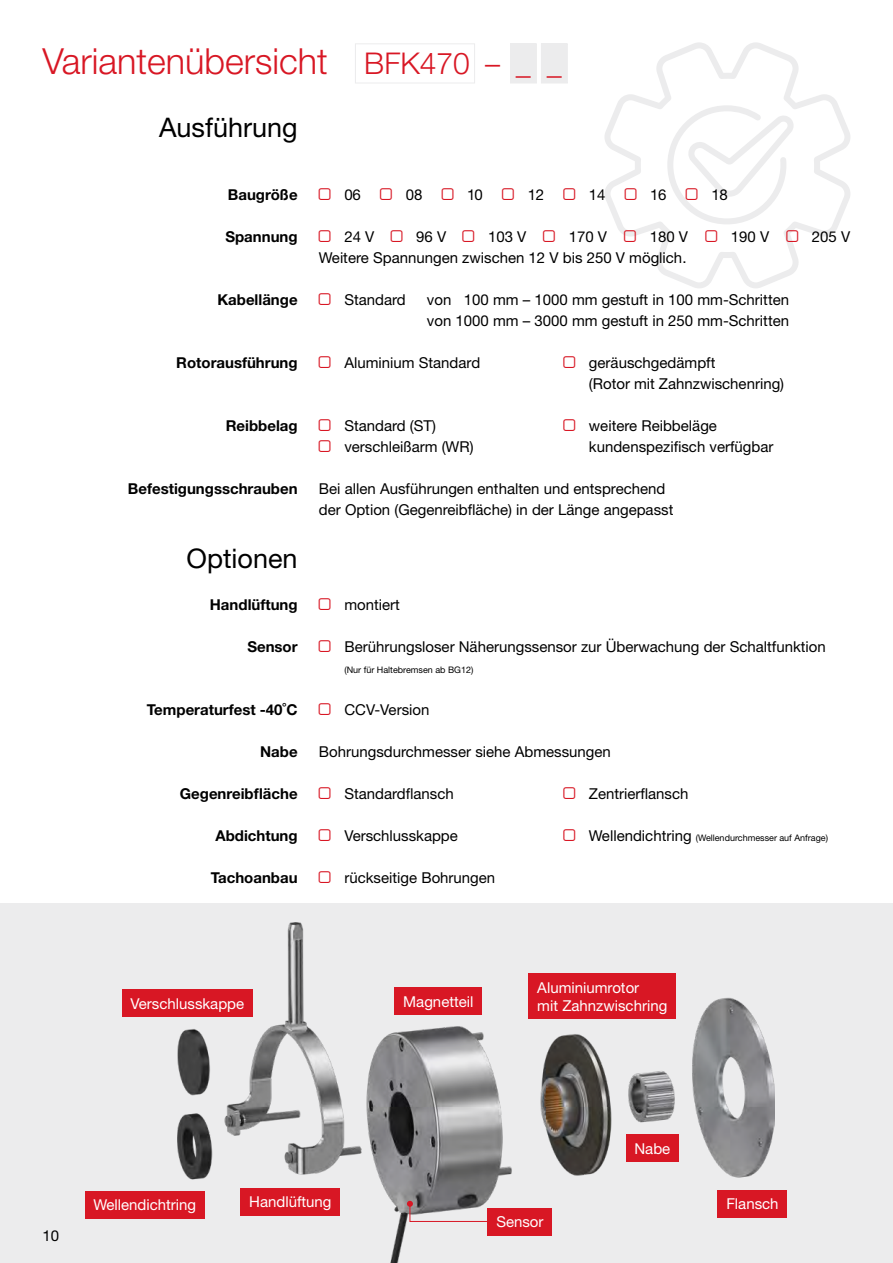
<style>
.page{position:relative;width:893px;height:1263px;background:#fff}
.page>*{position:absolute;margin:0;border:0;box-sizing:border-box;transform-origin:0 0}
.t1{font:300 36px "Helvetica Neue LT Pro";color:#d81724}
.t2{font:27px "Helvetica Neue LT Pro";color:#000}
.t3{font:15px/21px "Helvetica Neue LT Pro";color:#000}
.t4{font:700 15px "Helvetica Neue LT Pro";color:#000}
.t5{font:15px/18px "Helvetica Neue LT Pro";color:#fff}
.t6{font:9px "Helvetica Neue LT Pro";color:#000}
.s1{font-size:30px}
.s2{font-size:15px}
</style>
<div class="page">
<div style="left:0;top:904px;width:893px;height:359px;background:#ececed"></div>
<img style="left:177px;top:923px;width:598px;height:340px">
<svg style="left:605px;top:42px;width:245px;height:246px"></svg>
<div style="left:355px;top:43px;width:120px;height:40px;border:1px solid #ececed"></div>
<div style="left:510px;top:44px;width:26px;height:39px;background:#ececed"></div>
<div style="left:510px;top:43px;width:27px;height:40px;border:1px solid #ececed"></div>
<div style="left:541px;top:44px;width:26px;height:39px;background:#ececed"></div>
<div style="left:541px;top:43px;width:27px;height:40px;border:1px solid #ececed"></div>
<div style="left:122px;top:989px;width:131px;height:28px;background:#d81724"></div>
<div style="left:85px;top:1191px;width:120px;height:28px;background:#d81724"></div>
<div style="left:241px;top:1188px;width:99px;height:28px;background:#d81724"></div>
<div style="left:395px;top:987px;width:87px;height:28px;background:#d81724"></div>
<svg style="left:407px;top:1201px;width:118px;height:21px"></svg>
<div style="left:488px;top:1208px;width:64px;height:28px;background:#d81724"></div>
<div style="left:626px;top:1134px;width:53px;height:28px;background:#d81724"></div>
<div style="left:529px;top:973px;width:147px;height:28px;background:#d81724"></div>
<div style="left:529px;top:991px;width:147px;height:28px;background:#d81724"></div>
<div style="left:718px;top:1190px;width:69px;height:28px;background:#d81724"></div>
<svg style="left:625px;top:188px;width:11px;height:12px"></svg>
<svg style="left:686px;top:188px;width:12px;height:12px"></svg>
<svg style="left:624px;top:230px;width:12px;height:12px"></svg>
<svg style="left:705px;top:230px;width:12px;height:12px"></svg>
<svg style="left:786px;top:230px;width:12px;height:12px"></svg>
<h1 class="t1" style="left:43px;top:39px;width:521px">Variantenübersicht <span class="s1">BFK470 – _ _</span></h1>
<h2 class="t2" style="left:159px;top:111px;width:140px">Ausführung</h2>
<p class="t4" style="left:228px;top:185px;width:71px">Baugröße</p>
<p class="t4" style="left:225px;top:227px;width:74px">Spannung</p>
<p class="t4" style="left:217px;top:290px;width:82px">Kabellänge</p>
<p class="t4" style="left:176px;top:353px;width:123px">Rotorausführung</p>
<p class="t4" style="left:226px;top:416px;width:73px">Reibbelag</p>
<p class="t4" style="left:128px;top:479px;width:171px">Befestigungsschrauben</p>
<h2 class="t2" style="left:187px;top:542px;width:113px">Optionen</h2>
<p class="t4" style="left:210px;top:595px;width:89px">Handlüftung</p>
<p class="t4" style="left:247px;top:637px;width:52px">Sensor</p>
<p class="t4" style="left:147px;top:700px;width:152px">Temperaturfest -40˚C</p>
<p class="t4" style="left:260px;top:742px;width:39px">Nabe</p>
<p class="t4" style="left:180px;top:784px;width:119px">Gegenreibfläche</p>
<p class="t4" style="left:215px;top:826px;width:84px">Abdichtung</p>
<p class="t4" style="left:211px;top:868px;width:88px">Tachoanbau</p>
<p class="t3" style="left:344px;top:184px;width:18px">06</p>
<p class="t3" style="left:406px;top:184px;width:18px">08</p>
<p class="t3" style="left:467px;top:184px;width:17px">10</p>
<p class="t3" style="left:528px;top:184px;width:18px">12</p>
<p class="t3" style="left:589px;top:184px;width:18px">14</p>
<p class="t3" style="left:650px;top:184px;width:18px">16</p>
<p class="t3" style="left:711px;top:184px;width:18px">18</p>
<p class="t3" style="left:344px;top:226px;width:31px">24 V</p>
<p class="t3" style="left:416px;top:226px;width:31px">96 V</p>
<p class="t3" style="left:488px;top:226px;width:40px">103 V</p>
<p class="t3" style="left:569px;top:226px;width:40px">170 V</p>
<p class="t3" style="left:650px;top:226px;width:40px">180 V</p>
<p class="t3" style="left:731px;top:226px;width:40px">190 V</p>
<p class="t3" style="left:812px;top:226px;width:40px">205 V</p>
<p class="t3" style="left:319px;top:247px;width:369px">Weitere Spannungen zwischen 12 V bis 250 V möglich.</p>
<p class="t3" style="left:344px;top:289px;width:63px">Standard</p>
<p class="t3" style="left:427px;top:289px;width:364px">von 100 mm – 1000 mm gestuft in 100 mm-Schritten von 1000 mm – 3000 mm gestuft in 250 mm-Schritten</p>
<p class="t3" style="left:344px;top:352px;width:137px">Aluminium Standard</p>
<p class="t3" style="left:589px;top:352px;width:197px">geräuschgedämpft<br>(Rotor mit Zahnzwischenring)</p>
<p class="t3" style="left:344px;top:415px;width:93px">Standard (ST)</p>
<p class="t3" style="left:589px;top:415px;width:130px">weitere Reibbeläge</p>
<p class="t3" style="left:344px;top:436px;width:131px">verschleißarm (WR)</p>
<p class="t3" style="left:589px;top:436px;width:186px">kundenspezifisch verfügbar</p>
<p class="t3" style="left:319px;top:478px;width:356px">Bei allen Ausführungen enthalten und entsprechend der Option (Gegenreibfläche) in der Länge angepasst</p>
<p class="t3" style="left:344px;top:593px;width:57px">montiert</p>
<p class="t3" style="left:344px;top:635px;width:483px">Berührungsloser Näherungssensor zur Überwachung der Schaltfunktion</p>
<p class="t6" style="left:344px;top:664px;width:131px">(Nur für Haltebremsen ab BG12)</p>
<p class="t3" style="left:344px;top:698px;width:87px">CCV-Version</p>
<p class="t3" style="left:319px;top:741px;width:294px">Bohrungsdurchmesser siehe Abmessungen</p>
<p class="t3" style="left:344px;top:782px;width:111px">Standardflansch</p>
<p class="t3" style="left:589px;top:782px;width:101px">Zentrierflansch</p>
<p class="t3" style="left:344px;top:824px;width:115px">Verschlusskappe</p>
<p class="t6" style="left:589px;top:832px;width:241px"><span class="s2">Wellendichtring</span> (Wellendurchmesser auf Anfrage)</p>
<p class="t3" style="left:344px;top:866px;width:152px">rückseitige Bohrungen</p>
<p class="t5" style="left:131px;top:994px;width:115px">Verschlusskappe</p>
<p class="t5" style="left:403px;top:992px;width:72px">Magnetteil</p>
<p class="t5" style="left:537px;top:978px;width:131px">Aluminiumrotor<br>mit Zahnzwischring</p>
<p class="t5" style="left:634px;top:1139px;width:37px">Nabe</p>
<p class="t3" style="left:43px;top:1225px;width:18px">10</p>
<p class="t5" style="left:93px;top:1196px;width:104px">Wellendichtring</p>
<p class="t5" style="left:249px;top:1193px;width:84px">Handlüftung</p>
<p class="t5" style="left:496px;top:1212px;width:49px">Sensor</p>
<p class="t5" style="left:726px;top:1195px;width:54px">Flansch</p>
</div>
